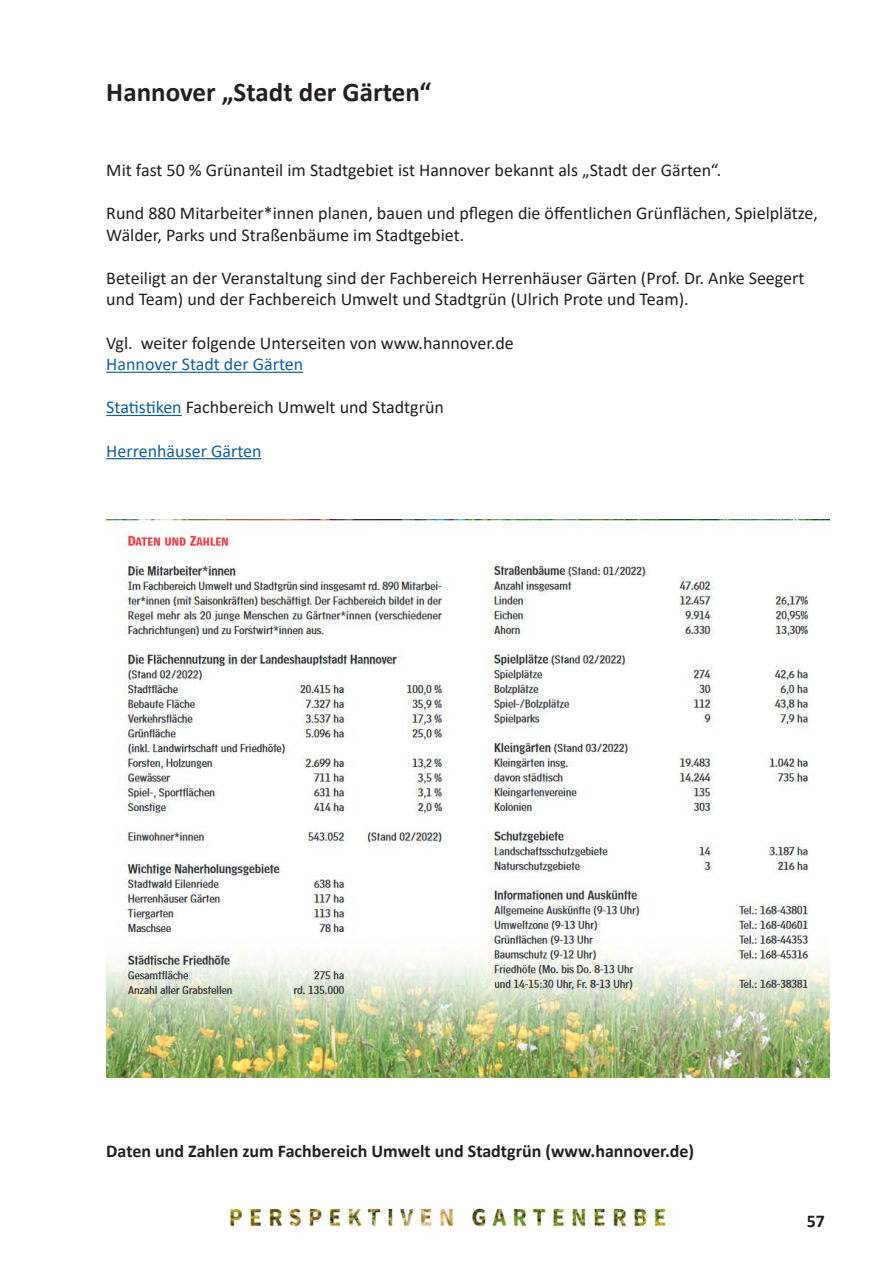
<style>
.page{position:relative;width:893px;height:1263px;background:#fff}
.page>*{position:absolute;margin:0;border:0;box-sizing:border-box;transform-origin:0 0}
.t1{font:700 27px "Calibri";color:#231f20}
.t2{font:18px/21.6px "Calibri";color:#231f20}
.t3{font:700 18px "Calibri";color:#231f20}
.t4{font:18px "Calibri";color:#175d9e}
.s1{color:#175d9e}
</style>
<div class="page">
<img style="left:229px;top:1208px;width:446px;height:25px">
<img style="left:106px;top:519px;width:723px;height:559px">
<hr style="left:106px;top:372px;width:197px;height:1px;background:#175d9e">
<hr style="left:106px;top:415px;width:76px;height:1px;background:#175d9e">
<hr style="left:106px;top:458px;width:156px;height:1px;background:#175d9e">
<p class="t1" style="left:106px;top:73px;width:326px">Hannover „Stadt der Gärten“</p>
<p class="t2" style="left:106px;top:159px;width:616px">Mit fast 50 % Grünanteil im Stadtgebiet ist Hannover bekannt als „Stadt der Gärten“.</p>
<p class="t2" style="left:106px;top:202px;width:713px">Rund 880 Mitarbeiter*innen planen, bauen und pflegen die öffentlichen Grünflächen, Spielplätze,<br>Wälder, Parks und Straßenbäume im Stadtgebiet.</p>
<p class="t2" style="left:106px;top:267px;width:700px">Beteiligt an der Veranstaltung sind der Fachbereich Herrenhäuser Gärten (Prof. Dr. Anke Seegert und Team) und der Fachbereich Umwelt und Stadtgrün (Ulrich Prote und Team).</p>
<p class="t2" style="left:106px;top:331px;width:409px">Vgl. weiter folgende Unterseiten von www.hannover.de</p>
<p class="t4" style="left:106px;top:352px;width:198px">Hannover Stadt der Gärten</p>
<p class="t2" style="left:106px;top:396px;width:339px"><span class="s1">Statistiken</span> Fachbereich Umwelt und Stadtgrün</p>
<p class="t4" style="left:106px;top:438px;width:157px">Herrenhäuser Gärten</p>
<p class="t3" style="left:106px;top:1139px;width:589px">Daten und Zahlen zum Fachbereich Umwelt und Stadtgrün (www.hannover.de)</p>
<p class="t3" style="left:807px;top:1208px;width:20px">57</p>
</div>
